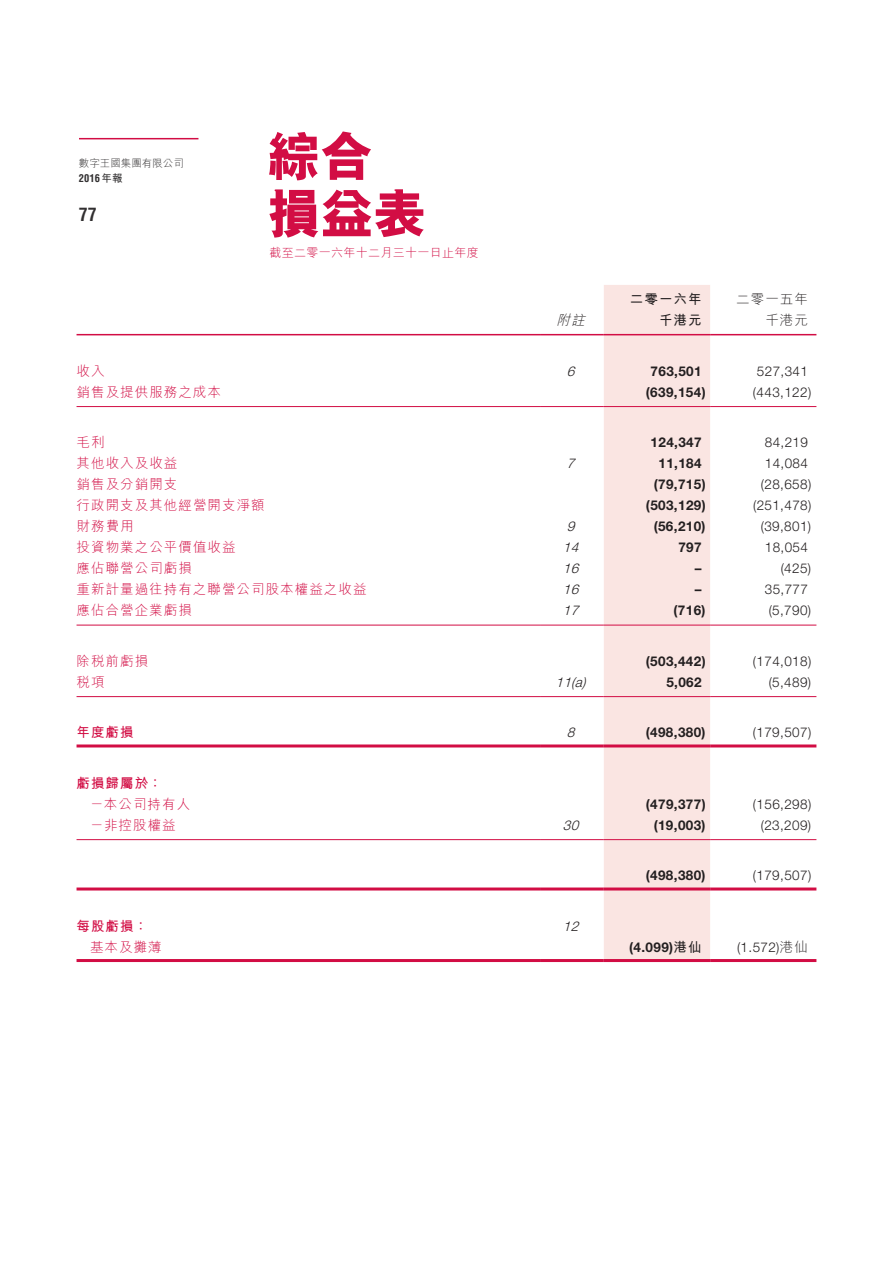
<style>
.page{position:relative;width:893px;height:1263px;background:#fff}
.page>*{position:absolute;margin:0;border:0;box-sizing:border-box;transform-origin:0 0}
.t1{font:800 54px/57px "M Hei HK";color:#d20d44}
.t2{font:700 condensed 18px "Helvetica LT Std";color:#312f30}
.t3{font:300 13.5px "Helvetica Neue LT Std";letter-spacing:.03em;color:#231f20}
.t4{font:700 13.5px "Helvetica Neue LT Std";letter-spacing:.03em;color:#231f20}
.t5{font:300 13.5px "M Hei HK";letter-spacing:.08em;color:#d20d44}
.t6{font:italic 300 13.5px "Helvetica Neue LT Std";color:#231f20}
.t7{font:700 13.5px "M Hei HK";letter-spacing:.08em;color:#d20d44}
.t8{font:300 13.5px "M Hei HK";letter-spacing:.08em;color:#231f20}
.t9{font:700 13.5px "M Hei HK";letter-spacing:.08em;color:#231f20}
.t10{font:italic 300 13.5px "M Hei HK";color:#231f20}
.t11{font:300 12px "M Hei HK";letter-spacing:.03em;color:#d20d44}
.t12{font:300 10.5px "M Hei HK";color:#312f30}
.t13{font:700 condensed 10.5px "Helvetica LT Std";color:#312f30}
.s1{font-family:"M Hei HK";font-stretch:normal}
.s2{font-family:"M Hei HK"}
</style>
<div class="page">
<hr style="left:79px;top:138px;width:119px;height:1px;background:#d20d44">
<div style="left:604px;top:285px;width:106px;height:674px;background:#fae5e2"></div>
<hr style="left:77px;top:334px;width:463px;height:1px;background:#d20d44">
<hr style="left:540px;top:334px;width:64px;height:1px;background:#d20d44">
<hr style="left:604px;top:334px;width:106px;height:1px;background:#d20d44">
<hr style="left:710px;top:334px;width:106px;height:1px;background:#d20d44">
<hr style="left:77px;top:406px;width:463px;height:1px;background:#d20d44">
<hr style="left:540px;top:406px;width:64px;height:1px;background:#d20d44">
<hr style="left:604px;top:406px;width:106px;height:1px;background:#d20d44">
<hr style="left:710px;top:406px;width:106px;height:1px;background:#d20d44">
<hr style="left:77px;top:625px;width:463px;height:1px;background:#d20d44">
<hr style="left:540px;top:625px;width:64px;height:1px;background:#d20d44">
<hr style="left:604px;top:625px;width:106px;height:1px;background:#d20d44">
<hr style="left:710px;top:625px;width:106px;height:1px;background:#d20d44">
<hr style="left:77px;top:696px;width:463px;height:1px;background:#d20d44">
<hr style="left:540px;top:696px;width:64px;height:1px;background:#d20d44">
<hr style="left:604px;top:696px;width:106px;height:1px;background:#d20d44">
<hr style="left:710px;top:696px;width:106px;height:1px;background:#d20d44">
<hr style="left:77px;top:744px;width:463px;height:3px;background:#d20d44">
<hr style="left:540px;top:744px;width:64px;height:3px;background:#d20d44">
<hr style="left:604px;top:744px;width:106px;height:3px;background:#d20d44">
<hr style="left:710px;top:744px;width:106px;height:3px;background:#d20d44">
<hr style="left:77px;top:839px;width:463px;height:1px;background:#d20d44">
<hr style="left:540px;top:839px;width:64px;height:1px;background:#d20d44">
<hr style="left:604px;top:839px;width:106px;height:1px;background:#d20d44">
<hr style="left:710px;top:839px;width:106px;height:1px;background:#d20d44">
<hr style="left:77px;top:887px;width:463px;height:3px;background:#d20d44">
<hr style="left:540px;top:887px;width:64px;height:3px;background:#d20d44">
<hr style="left:604px;top:887px;width:106px;height:3px;background:#d20d44">
<hr style="left:710px;top:887px;width:106px;height:3px;background:#d20d44">
<hr style="left:77px;top:959px;width:463px;height:3px;background:#d20d44">
<hr style="left:540px;top:959px;width:64px;height:3px;background:#d20d44">
<hr style="left:604px;top:959px;width:106px;height:3px;background:#d20d44">
<hr style="left:710px;top:959px;width:106px;height:3px;background:#d20d44">
<p class="t12" style="left:79px;top:155px;width:106px">數字王國集團有限公司</p>
<p class="t13" style="left:79px;top:171px;width:45px">2016<span class="s1">年報</span></p>
<h2 class="t2" style="left:79px;top:203px;width:19px">77</h2>
<h1 class="t1" style="left:267px;top:129px;width:161px">綜合損益表</h1>
<p class="t11" style="left:270px;top:244px;width:211px">截至二零一六年十二月三十一日止年度</p>
<p class="t9" style="left:630px;top:289px;width:73px">二零一六年</p>
<p class="t8" style="left:736px;top:290px;width:73px">二零一五年</p>
<p class="t10" style="left:556px;top:311px;width:34px">附註</p>
<p class="t9" style="left:659px;top:310px;width:44px">千港元</p>
<p class="t8" style="left:765px;top:311px;width:44px">千港元</p>
<p class="t5" style="left:77px;top:361px;width:30px">收入</p>
<p class="t6" style="left:567px;top:363px;width:13px">6</p>
<p class="t4" style="left:651px;top:363px;width:53px">763,501</p>
<p class="t3" style="left:757px;top:363px;width:53px">527,341</p>
<p class="t5" style="left:77px;top:382px;width:146px">銷售及提供服務之成本</p>
<p class="t4" style="left:646px;top:384px;width:61px">)639,154(</p>
<p class="t3" style="left:753px;top:384px;width:60px">)443,122(</p>
<p class="t5" style="left:77px;top:433px;width:30px">毛利</p>
<p class="t4" style="left:651px;top:434px;width:53px">124,347</p>
<p class="t3" style="left:765px;top:434px;width:45px">84,219</p>
<p class="t5" style="left:77px;top:454px;width:102px">其他收入及收益</p>
<p class="t6" style="left:567px;top:455px;width:13px">7</p>
<p class="t4" style="left:658px;top:455px;width:45px">11,184</p>
<p class="t3" style="left:765px;top:455px;width:45px">14,084</p>
<p class="t5" style="left:77px;top:475px;width:102px">銷售及分銷開支</p>
<p class="t4" style="left:654px;top:476px;width:53px">)79,715(</p>
<p class="t3" style="left:761px;top:476px;width:52px">)28,658(</p>
<p class="t5" style="left:77px;top:496px;width:190px">行政開支及其他經營開支淨額</p>
<p class="t4" style="left:646px;top:497px;width:61px">)503,129(</p>
<p class="t3" style="left:753px;top:497px;width:60px">)251,478(</p>
<p class="t5" style="left:77px;top:517px;width:59px">財務費用</p>
<p class="t6" style="left:567px;top:518px;width:13px">9</p>
<p class="t4" style="left:654px;top:518px;width:53px">)56,210(</p>
<p class="t3" style="left:761px;top:518px;width:52px">)39,801(</p>
<p class="t5" style="left:77px;top:538px;width:161px">投資物業之公平價值收益</p>
<p class="t6" style="left:563px;top:539px;width:21px">14</p>
<p class="t4" style="left:678px;top:539px;width:25px">797</p>
<p class="t3" style="left:765px;top:539px;width:45px">18,054</p>
<p class="t5" style="left:77px;top:559px;width:117px">應佔聯營公司虧損</p>
<p class="t6" style="left:563px;top:560px;width:21px">16</p>
<p class="t4" style="left:695px;top:560px;width:8px">–</p>
<p class="t3" style="left:781px;top:560px;width:32px">)425(</p>
<p class="t5" style="left:77px;top:580px;width:292px">重新計量過往持有之聯營公司股本權益之收益</p>
<p class="t6" style="left:563px;top:581px;width:21px">16</p>
<p class="t4" style="left:695px;top:581px;width:8px">–</p>
<p class="t3" style="left:765px;top:581px;width:45px">35,777</p>
<p class="t5" style="left:77px;top:601px;width:117px">應佔合營企業虧損</p>
<p class="t6" style="left:563px;top:602px;width:21px">17</p>
<p class="t4" style="left:674px;top:602px;width:34px">(716)</p>
<p class="t3" style="left:769px;top:602px;width:44px">(5,790)</p>
<p class="t5" style="left:77px;top:651px;width:73px">除稅前虧損</p>
<p class="t4" style="left:646px;top:653px;width:61px">)503,442(</p>
<p class="t3" style="left:753px;top:653px;width:60px">)174,018(</p>
<p class="t5" style="left:77px;top:672px;width:30px">稅項</p>
<p class="t6" style="left:571px;top:674px;width:16px">(a(</p>
<p class="t6" style="left:555px;top:674px;width:21px">11</p>
<p class="t4" style="left:666px;top:674px;width:37px">5,062</p>
<p class="t3" style="left:769px;top:674px;width:44px">)5,489(</p>
<p class="t7" style="left:77px;top:722px;width:59px">年度虧損</p>
<p class="t7" style="left:77px;top:773px;width:87px">虧損歸屬於：</p>
<p class="t6" style="left:567px;top:724px;width:13px">8</p>
<p class="t4" style="left:646px;top:724px;width:61px">)498,380(</p>
<p class="t3" style="left:753px;top:724px;width:60px">)179,507(</p>
<p class="t5" style="left:90px;top:794px;width:102px">－本公司持有人</p>
<p class="t4" style="left:646px;top:796px;width:61px">)479,377(</p>
<p class="t3" style="left:753px;top:796px;width:60px">)156,298(</p>
<p class="t5" style="left:90px;top:815px;width:87px">－非控股權益</p>
<p class="t6" style="left:563px;top:817px;width:21px">30</p>
<p class="t4" style="left:654px;top:817px;width:53px">)19,003(</p>
<p class="t3" style="left:761px;top:817px;width:52px">)23,209(</p>
<p class="t4" style="left:646px;top:867px;width:61px">)498,380(</p>
<p class="t3" style="left:753px;top:867px;width:60px">)179,507(</p>
<p class="t7" style="left:77px;top:916px;width:73px">每股虧損：</p>
<p class="t6" style="left:563px;top:918px;width:21px">12</p>
<p class="t5" style="left:90px;top:937px;width:73px">基本及攤薄</p>
<p class="t4" style="left:629px;top:939px;width:74px">(4.099)<span class="s2">港仙</span></p>
<p class="t3" style="left:737px;top:939px;width:72px">(1.572)<span class="s2">港仙</span></p>
</div>
